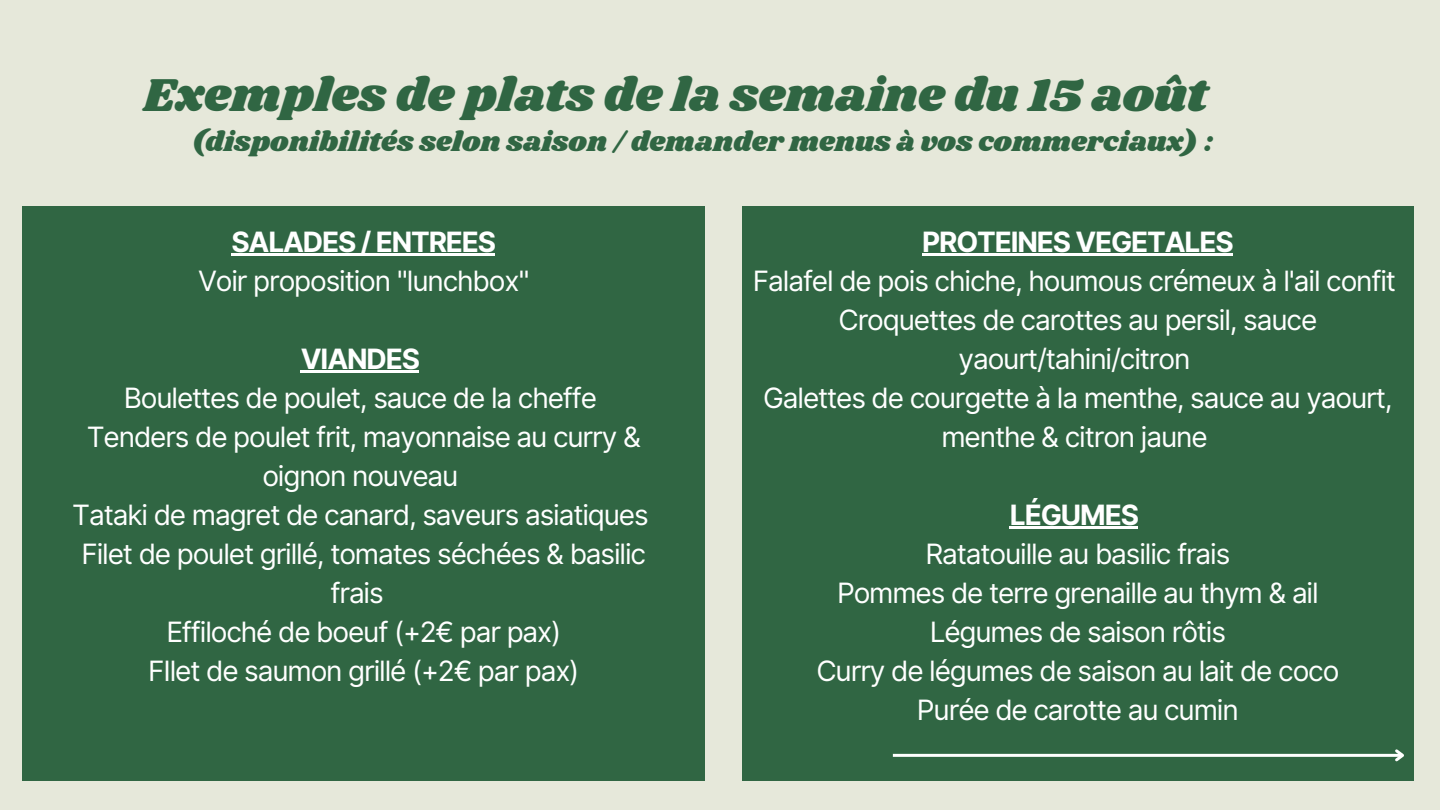
<style>
.page{position:relative;width:1440px;height:810px;background:#e6e8da}
.page>*{position:absolute;margin:0;border:0;box-sizing:border-box;transform-origin:0 0}
.t1{font:47.8px "Shrikhand";color:#306643}
.t2{font:28.2px "Shrikhand";color:#306643}
.t3{font:28px/39px "Inter";letter-spacing:-.04em;color:#fff;text-align:center}
.t4{font:700 28px "Inter";letter-spacing:-.04em;color:#fff}
</style>
<div class="page">
<div style="left:22px;top:206px;width:683px;height:575px;background:#306643"></div>
<div style="left:742px;top:206px;width:671px;height:575px;background:#306643"></div>
<hr style="left:231px;top:253px;width:264px;height:3px;background:#fff">
<hr style="left:301px;top:370px;width:118px;height:3px;background:#fff">
<hr style="left:922px;top:253px;width:311px;height:3px;background:#fff">
<hr style="left:1010px;top:526px;width:128px;height:3px;background:#fff">
<hr style="left:893px;top:754px;width:510px;height:3px;background:#fff">
<svg style="left:1392px;top:749px;width:12px;height:13px"></svg>
<h1 class="t1" style="left:144px;top:62px;width:1066px">Exemples de plats de la semaine du 15 août</h1>
<p class="t2" style="left:192px;top:122px;width:1023px">(disponibilités selon saison / demander menus à vos commerciaux) :</p>
<p class="t4" style="left:231px;top:225px;width:266px">SALADES / ENTREES</p>
<p class="t3" style="left:198px;top:261px;width:333px">Voir proposition "lunchbox"</p>
<p class="t4" style="left:301px;top:342px;width:121px">VIANDES</p>
<p class="t3" style="left:72px;top:378px;width:578px">Boulettes de poulet, sauce de la cheffe Tenders de poulet frit, mayonnaise au curry &amp; oignon nouveau<br>Tataki de magret de canard, saveurs asiatiques Filet de poulet grillé, tomates séchées &amp; basilic frais<br>Effiloché de boeuf (+2€ par pax)<br>FIlet de saumon grillé (+2€ par pax)</p>
<p class="t4" style="left:922px;top:225px;width:313px">PROTEINES VEGETALES</p>
<p class="t3" style="left:753px;top:261px;width:645px">Falafel de pois chiche, houmous crémeux à l'ail confit Croquettes de carottes au persil, sauce yaourt/tahini/citron<br>Galettes de courgette à la menthe, sauce au yaourt, menthe &amp; citron jaune</p>
<p class="t4" style="left:1010px;top:498px;width:131px">LÉGUMES</p>
<p class="t3" style="left:816px;top:534px;width:524px">Ratatouille au basilic frais<br>Pommes de terre grenaille au thym &amp; ail<br>Légumes de saison rôtis<br>Curry de légumes de saison au lait de coco<br>Purée de carotte au cumin</p>
</div>
